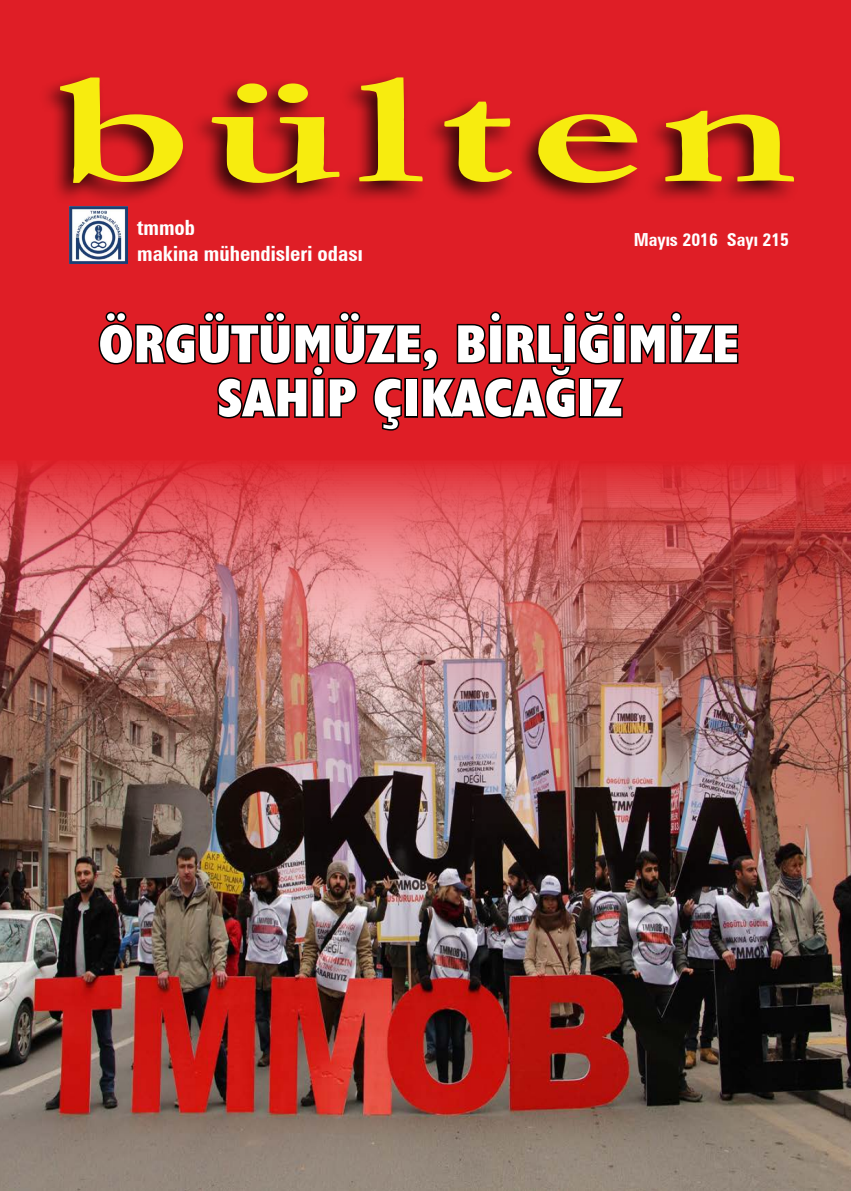
<style>
.page{position:relative;width:851px;height:1191px;background:#fff}
.page>*{position:absolute;margin:0;border:0;box-sizing:border-box;transform-origin:0 0}
.t1{font:700 160.8px "Garamond";letter-spacing:.06em;color:#f7ec0f;scale:1.54 1}
.t2{font:700 condensed 54px/54px "Humanist 521 BT Xtra";color:#fff;text-align:center}
.t3{font:700 condensed 21px/25.2px "Zurich BT";color:#fff}
.t4{font:700 condensed 18px "Zurich BT";color:#fff}
</style>
<div class="page">
<div style="left:0;top:0;width:850px;height:1190px;background:#df1e26"></div>
<img style="left:0;top:464px;width:850px;height:726px">
<div style="left:38px;top:72px;width:760px;height:133px;background:#000;opacity:.75"></div>
<img style="left:70px;top:206px;width:57px;height:57px">
<svg style="left:98px;top:311px;width:641px;height:120px"></svg>
<h1 class="t1" style="left:55px;top:21px;width:483px">bülten</h1>
<p class="t3" style="left:137px;top:215px;width:227px">tmmob<br>makina mühendisleri odası</p>
<p class="t4" style="left:633px;top:229px;width:157px">Mayıs 2016 Sayı 215</p>
<p class="t2" style="left:98px;top:316px;width:642px">ÖRGÜTÜMÜZE, BİRLİĞİMİZE<br>SAHİP ÇIKACAĞIZ</p>
</div>
